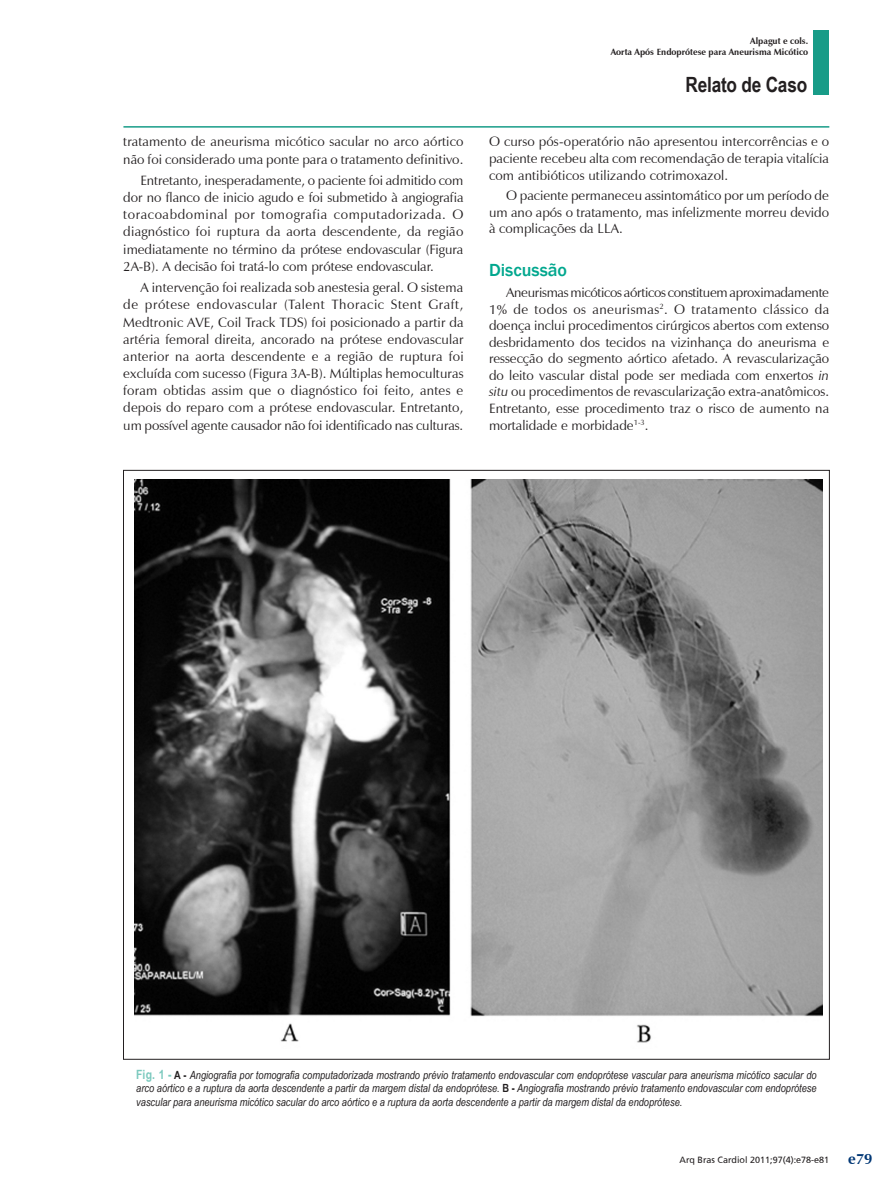
<style>
.page{position:relative;width:893px;height:1191px;background:#fff}
.page>*{position:absolute;margin:0;border:0;box-sizing:border-box;transform-origin:0 0}
.t1{font:700 21px "Arial Narrow";letter-spacing:-.01em;color:#231f20}
.Títulos__textos{font:500 18px "Franklin Gothic";color:#00a78e}
.t2{font:700 15px "Zapf Humanist 601 BT";color:#013775}
.Texto{font:13.5px/17.1px "Zapf Humanist 601 BT";color:#231f20;text-align:justify}
._04_FIGURA_ref{font:italic 11.25px/13.5px "Arial Narrow";color:#231f20;text-align:justify}
.t3{font:700 9px "Zapf Humanist 601 BT";color:#231f20}
.t4{font:9px "Frutiger";color:#231f20}
.s1{font-style:italic}
.s2{font-weight:700;font-style:normal;font-size:12.75px;color:#7bc9be}
.s3{font-weight:700;font-style:normal}
</style>
<div class="page">
<div style="left:813px;top:30px;width:16px;height:64px;background:#189c88"></div>
<hr style="left:123px;top:126px;width:706px;height:2px;background:#189c88">
<img style="left:134px;top:479px;width:689px;height:564px">
<p class="Texto" style="left:123px;top:133px;width:342px">tratamento de aneurisma micótico sacular no arco aórtico não foi considerado uma ponte para o tratamento definitivo.</p>
<p class="Texto" style="left:123px;top:172px;width:342px;text-indent:17px">Entretanto, inesperadamente, o paciente foi admitido com dor no flanco de inicio agudo e foi submetido à angiografia toracoabdominal por tomografia computadorizada. O diagnóstico foi ruptura da aorta descendente, da região imediatamente no término da prótese endovascular (Figura 2A-B). A decisão foi tratá-lo com prótese endovascular.</p>
<p class="Texto" style="left:123px;top:279px;width:342px;text-indent:17px">A intervenção foi realizada sob anestesia geral. O sistema de prótese endovascular (Talent Thoracic Stent Graft, Medtronic AVE, Coil Track TDS) foi posicionado a partir da artéria femoral direita, ancorado na prótese endovascular anterior na aorta descendente e a região de ruptura foi excluída com sucesso (Figura 3A-B). Múltiplas hemoculturas foram obtidas assim que o diagnóstico foi feito, antes e depois do reparo com a prótese endovascular. Entretanto, um possível agente causador não foi identificado nas culturas.</p>
<p class="t3" style="left:750px;top:36px;width:59px">Alpagut e cols.</p>
<p class="t3" style="left:611px;top:47px;width:199px">Aorta Após Endoprótese para Aneurisma Micótico</p>
<p class="t1" style="left:685px;top:69px;width:123px">Relato de Caso</p>
<p class="Texto" style="left:489px;top:133px;width:342px;line-height:16.5px">O curso pós-operatório não apresentou intercorrências e o paciente recebeu alta com recomendação de terapia vitalícia com antibióticos utilizando cotrimoxazol.</p>
<p class="Texto" style="left:489px;top:187px;width:342px;line-height:16.5px;text-indent:17px">O paciente permaneceu assintomático por um período de um ano após o tratamento, mas infelizmente morreu devido à complicações da LLA.</p>
<p class="Títulos__textos" style="left:489px;top:259px;width:80px">Discussão</p>
<p class="Texto" style="left:489px;top:284px;width:342px;line-height:16.5px;text-indent:17px">Aneurismas micóticos aórticos constituem aproximadamente 1% de todos os aneurismas<sup>2</sup>. O tratamento clássico da doença inclui procedimentos cirúrgicos abertos com extenso desbridamento dos tecidos na vizinhança do aneurisma e ressecção do segmento aórtico afetado. A revascularização do leito vascular distal pode ser mediada com enxertos <span class="s1">in situ</span> ou procedimentos de revascularização extra-anatômicos.<br>Entretanto, esse procedimento traz o risco de aumento na mortalidade e morbidade<sup>1-3</sup>.</p>
<p class="_04_FIGURA_ref" style="left:136px;top:1068px;width:682px"><span class="s2">Fig. 1 -</span> <span class="s3">A -</span> Angiografia por tomografia computadorizada mostrando prévio tratamento endovascular com endoprótese vascular para aneurisma micótico sacular do arco aórtico e a ruptura da aorta descendente a partir da margem distal da endoprótese. <span class="s3">B -</span> Angiografia mostrando prévio tratamento endovascular com endoprótese vascular para aneurisma micótico sacular do arco aórtico e a ruptura da aorta descendente a partir da margem distal da endoprótese.</p>
<p class="t4" style="left:680px;top:1154px;width:151px">Arq Bras Cardiol 2011;97(4):e78-e81</p>
<p class="t2" style="left:848px;top:1149px;width:26px">e79</p>
</div>
